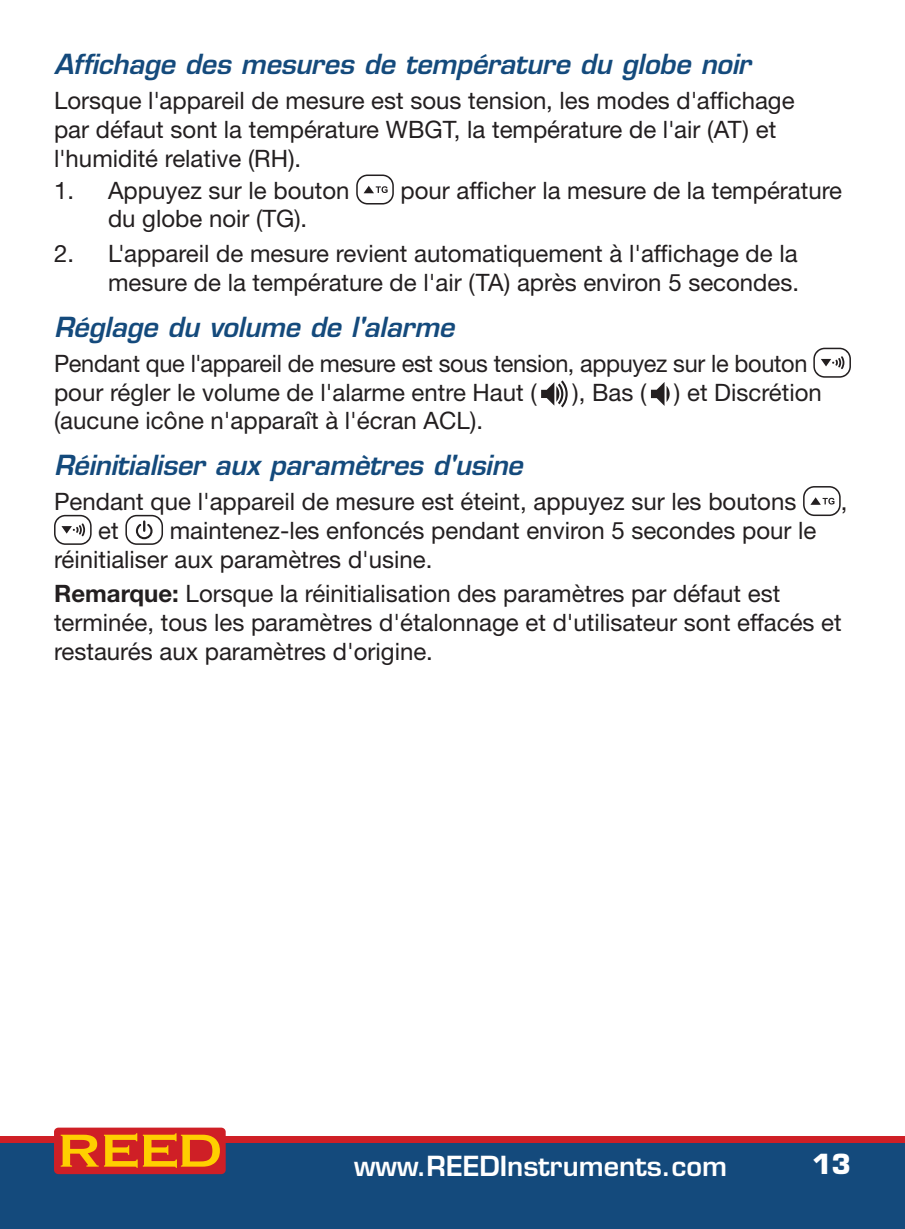
<style>
.page{position:relative;width:905px;height:1229px;background:#fff}
.page>*{position:absolute;margin:0;border:0;box-sizing:border-box;transform-origin:0 0}
.t1{font:italic 600 27px "Eurostile LT Std";letter-spacing:-.01em;color:#144a7c}
.t2{font:600 27px "Eurostile LT Std";color:#fff}
.t3{font:700 27px "Eurostile LT Std";color:#fff}
.t4{font:24px/28.8px "Helvetica Neue LT Std";color:#231f20}
.s1{font-weight:700}
</style>
<div class="page">
<div style="left:0;top:1137px;width:904px;height:91px;background:#144a7c"></div>
<div style="left:0;top:1136px;width:904px;height:6px;background:#cf1f26"></div>
<div style="left:54px;top:1127px;width:172px;height:47px;background:#cf1f26;border-radius:4px"></div>
<svg style="left:61px;top:1133px;width:159px;height:34px"></svg>
<svg style="left:356px;top:174px;width:38px;height:30px"></svg>
<svg style="left:813px;top:348px;width:37px;height:30px"></svg>
<svg style="left:541px;top:380px;width:26px;height:27px"></svg>
<svg style="left:651px;top:382px;width:18px;height:24px"></svg>
<svg style="left:803px;top:486px;width:37px;height:30px"></svg>
<svg style="left:54px;top:515px;width:38px;height:30px"></svg>
<svg style="left:125px;top:515px;width:38px;height:30px"></svg>
<p class="t1" style="left:54px;top:47px;width:698px">Affichage des mesures de température du globe noir</p>
<p class="t4" style="left:54px;top:86px;width:742px">Lorsque l'appareil de mesure est sous tension, les modes d'affichage par défaut sont la température WBGT, la température de l'air (AT) et l'humidité relative (RH).</p>
<p class="t4" style="left:54px;top:175px;width:297px">1. Appuyez sur le bouton</p>
<p class="t4" style="left:400px;top:175px;width:443px">pour afficher la mesure de la température</p>
<p class="t4" style="left:108px;top:204px;width:201px">du globe noir (TG).</p>
<p class="t4" style="left:54px;top:239px;width:746px;text-align:right">2. L'appareil de mesure revient automatiquement à l'affichage de la mesure de la température de l'air (TA) après environ 5 secondes.</p>
<p class="t1" style="left:54px;top:310px;width:401px">Réglage du volume de l'alarme</p>
<p class="t4" style="left:54px;top:348px;width:755px">Pendant que l'appareil de mesure est sous tension, appuyez sur le bouton pour régler le volume de l'alarme entre Haut (</p>
<p class="t4" style="left:572px;top:377px;width:251px">), Bas ( ) et Discrétion</p>
<p class="t4" style="left:54px;top:406px;width:430px">(aucune icône n'apparaît à l'écran ACL).</p>
<p class="t1" style="left:54px;top:448px;width:470px">Réinitialiser aux paramètres d'usine</p>
<p class="t4" style="left:54px;top:487px;width:743px">Pendant que l'appareil de mesure est éteint, appuyez sur les boutons</p>
<p class="t4" style="left:840px;top:487px;width:8px">,</p>
<p class="t4" style="left:54px;top:515px;width:763px;text-indent:116px">maintenez-les enfoncés pendant environ 5 secondes pour le réinitialiser aux paramètres d'usine.</p>
<p class="t4" style="left:54px;top:579px;width:789px"><span class="s1">Remarque:</span> Lorsque la réinitialisation des paramètres par défaut est terminée, tous les paramètres d'étalonnage et d'utilisateur sont effacés et restaurés aux paramètres d'origine.</p>
<p class="t4" style="left:98px;top:515px;width:22px">et</p>
<p class="t2" style="left:354px;top:1148px;width:374px">www.REEDInstruments.com</p>
<p class="t3" style="left:812px;top:1147px;width:40px">13</p>
</div>
